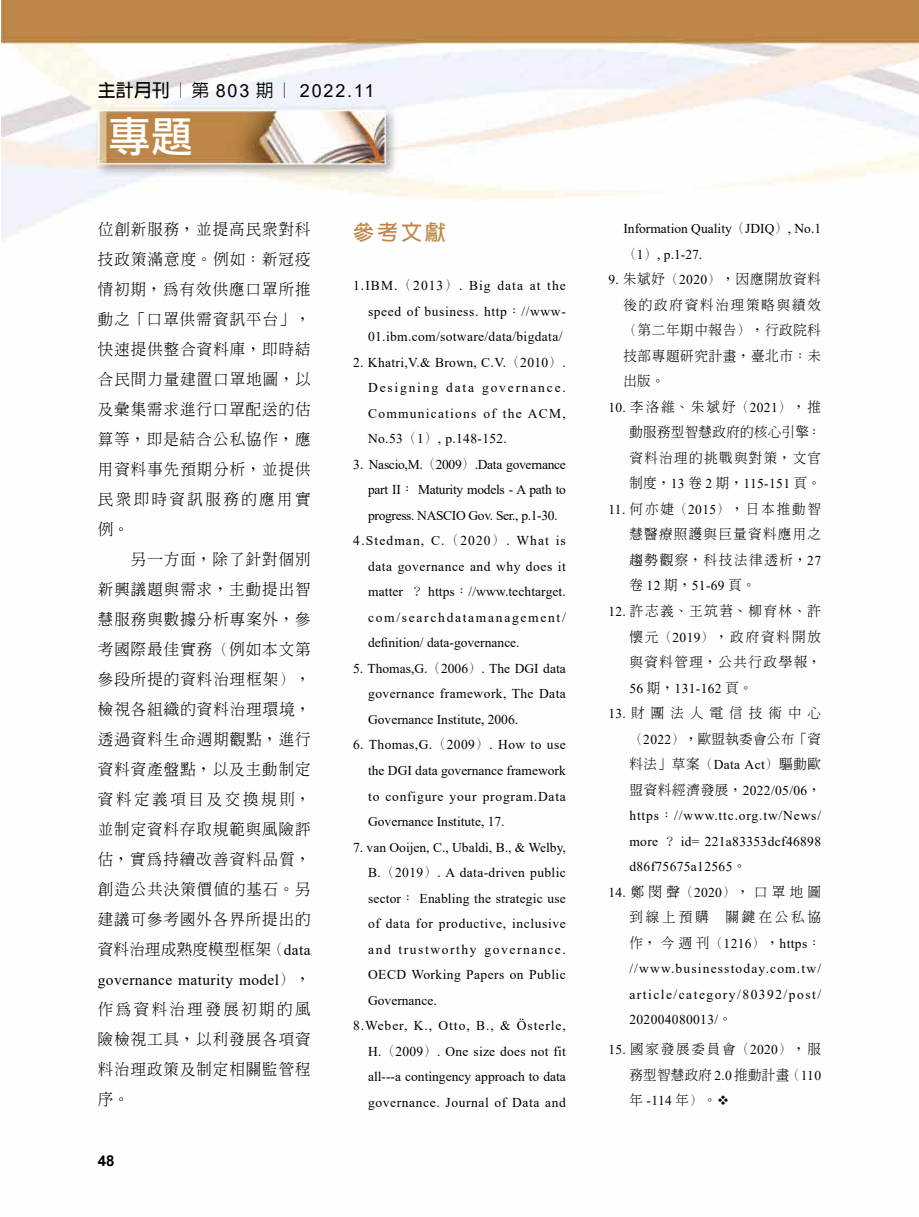
<style>
.page{position:relative;width:919px;height:1217px;background:#fff}
.page>*{position:absolute;margin:0;border:0;box-sizing:border-box;transform-origin:0 0}
.t1{font:42px "DF Li Hei Md WIN BF";color:#fff}
.t2{font:700 21px "Lin Gothic";color:#bc8646}
.t3{font:18px "Arial";letter-spacing:.1em;color:#000}
.t4{font:300 15.3px/30px "Inn Ming";letter-spacing:.075em;color:#000;text-align:justify}
.t5{font:15.3px "Times New Roman";letter-spacing:.025em;color:#000}
.t6{font:700 15px "Arial";color:#000}
.t7{font:13.5px/25.5px "Times New Roman";letter-spacing:.025em;color:#000;text-align:justify}
.t8{font:300 13.5px/25.5px "Inn Ming";letter-spacing:.115em;color:#000;text-align:justify}
.t9{font:13.5px/25.5px "Times New Roman";color:#000}
.t10{font:13.5px "Times New Roman";letter-spacing:-.02em;color:#000}
.t11{font:13.5px "Times New Roman";letter-spacing:.045em;color:#000}
.t12{font:13.5px "Times New Roman";letter-spacing:-.025em;color:#000}
.t13{font:13.5px "Times New Roman";letter-spacing:.005em;color:#000}
.t14{font:13.5px "Times New Roman";letter-spacing:.07em;color:#000}
.t15{font:13.5px "Times New Roman";letter-spacing:.085em;color:#000}
.t16{font:13.5px "Times New Roman";letter-spacing:.125em;color:#000}
.t17{font:13.5px "Times New Roman";letter-spacing:.12em;color:#000}
.s1{font-family:"Lin Gothic";font-weight:700}
.s2{font-family:"Lin Gothic";font-weight:500}
.s3{font-family:"Times New Roman";font-weight:400}
.s4{font-family:"Inn Ming";font-weight:300}
</style>
<div class="page">
<img style="left:1px;top:0;width:917px;height:242px">
<h3 class="t3" style="left:98px;top:78px;width:278px"><span class="s1">主計月刊</span><span class="s2">︱第</span> 803 <span class="s2">期︱</span> 2022.11</h3>
<h1 class="t1" style="left:109px;top:115px;width:85px">專題</h1>
<p class="t4" style="left:98px;top:214px;width:214px">位創新服務，並提高民眾對科技政策滿意度。例如：新冠疫情初期，為有效供應口罩所推動之「口罩供需資訊平台」，快速提供整合資料庫，即時結合民間力量建置口罩地圖，以及彙集需求進行口罩配送的估算等，即是結合公私協作，應用資料事先預期分析，並提供民眾即時資訊服務的應用實例。</p>
<p class="t4" style="left:98px;top:544px;width:214px;text-indent:33px">另一方面，除了針對個別新興議題與需求，主動提出智慧服務與數據分析專案外，參考國際最佳實務（例如本文第參段所提的資料治理框架），檢視各組織的資料治理環境，透過資料生命週期觀點，進行資料資產盤點，以及主動制定資料定義項目及交換規則，並制定資料存取規範與風險評估，實為持續改善資料品質，創造公共決策價值的基石。另建議可參考國外各界所提出的資料治理成熟度模型框架（<span class="s3">data</span></p>
<p class="t5" style="left:98px;top:969px;width:214px">governance maturity model<span class="s4">），</span></p>
<p class="t4" style="left:98px;top:994px;width:214px">作為資料治理發展初期的風險檢視工具，以利發展各項資料治理政策及制定相關監管程序。</p>
<p class="t6" style="left:98px;top:1149px;width:18px">48</p>
<h2 class="t2" style="left:353px;top:221px;width:94px">參考文獻</h2>
<p class="t7" style="left:368px;top:272px;width:199px;text-indent:-15px">1.IBM.<span class="s4">（</span>2013<span class="s4">）</span>. Big data at the speed of business. http<span class="s4">：</span>//www-01.ibm.com/sotware/data/bigdata/</p>
<p class="t7" style="left:368px;top:349px;width:199px;text-indent:-15px">2. Khatri,V.&amp; Brown, C.V.<span class="s4">（</span>2010<span class="s4">）</span>.<br>Designing data governance.<br>Communications of the ACM, No.53<span class="s4">（</span>1<span class="s4">）</span>, p.148-152.</p>
<p class="t10" style="left:353px;top:454px;width:214px">3. Nascio,M.<span class="s4">（</span>2009<span class="s4">）</span>.Data governance</p>
<p class="t10" style="left:368px;top:480px;width:199px">part II<span class="s4">：</span> Maturity models - A path to</p>
<p class="t12" style="left:368px;top:505px;width:191px">progress. NASCIO Gov. Ser., p.1-30.</p>
<p class="t15" style="left:353px;top:531px;width:214px">4.Stedman, C.<span class="s4">（</span>2020<span class="s4">）</span>. What is</p>
<p class="t7" style="left:368px;top:553px;width:199px">data governance and why does it</p>
<p class="t13" style="left:368px;top:582px;width:199px">matter <span class="s4">？</span> https<span class="s4">：</span>//www.techtarget.</p>
<p class="t16" style="left:368px;top:607px;width:199px">com/searchdatamanagement/</p>
<p class="t9" style="left:368px;top:629px;width:153px">definition/ data-governance.</p>
<p class="t7" style="left:368px;top:655px;width:199px;text-indent:-15px">5. Thomas,G.<span class="s4">（</span>2006<span class="s4">）</span>. The DGI data governance framework, The Data Governance Institute, 2006.</p>
<p class="t7" style="left:368px;top:731px;width:199px;text-indent:-15px">6. Thomas,G.<span class="s4">（</span>2009<span class="s4">）</span>. How to use the DGI data governance framework to configure your program.Data Governance Institute, 17.</p>
<p class="t9" style="left:353px;top:833px;width:214px">7. van Ooijen, C., Ubaldi, B., &amp; Welby,</p>
<p class="t7" style="left:368px;top:859px;width:199px">B.<span class="s4">（</span>2019<span class="s4">）</span>. A data-driven public</p>
<p class="t7" style="left:368px;top:884px;width:199px">sector<span class="s4">：</span> Enabling the strategic use</p>
<p class="t11" style="left:368px;top:913px;width:199px">of data for productive, inclusive</p>
<p class="t17" style="left:368px;top:939px;width:199px">and trustworthy governance.</p>
<p class="t7" style="left:368px;top:961px;width:199px">OECD Working Papers on Public</p>
<p class="t9" style="left:368px;top:986px;width:70px">Governance.</p>
<p class="t14" style="left:353px;top:1015px;width:214px">8.Weber, K., Otto, B., &amp; Österle,</p>
<p class="t7" style="left:368px;top:1037px;width:199px">H.<span class="s4">（</span>2009<span class="s4">）</span>. One size does not fit</p>
<p class="t9" style="left:368px;top:1063px;width:199px">all---a contingency approach to data</p>
<p class="t11" style="left:368px;top:1092px;width:199px">governance. Journal of Data and</p>
<p class="t9" style="left:623px;top:215px;width:199px">Information Quality<span class="s4">（</span>JDIQ<span class="s4">）</span>, No.1<span class="s4">（</span>1<span class="s4">）</span>, p.1-27.</p>
<p class="t8" style="left:623px;top:266px;width:199px;text-indent:-15px"><span class="s3">9.</span> 朱斌妤（<span class="s3">2020</span>），因應開放資料後的政府資料治理策略與績效（第二年期中報告），行政院科技部專題研究計畫，臺北市：未出版。</p>
<p class="t8" style="left:629px;top:394px;width:193px;text-indent:-21px"><span class="s3">10.</span> 李洛維、朱斌妤（<span class="s3">2021</span>），推動服務型智慧政府的核心引擎：資料治理的挑戰與對策，文官</p>
<p class="t7" style="left:629px;top:470px;width:193px"><span class="s4">制度，</span>13 <span class="s4">卷</span> 2 <span class="s4">期，</span>115-151 <span class="s4">頁。</span></p>
<p class="t8" style="left:629px;top:496px;width:193px;text-indent:-21px"><span class="s3">11.</span> 何亦婕（<span class="s3">2015</span>），日本推動智慧醫療照護與巨量資料應用之趨勢觀察，科技法律透析，<span class="s3">27</span></p>
<p class="t7" style="left:629px;top:572px;width:128px"><span class="s4">卷</span> 12 <span class="s4">期，</span>51-69 <span class="s4">頁。</span></p>
<p class="t8" style="left:629px;top:598px;width:193px;text-indent:-21px"><span class="s3">12.</span> 許志義、王筑莙、柳育林、許懷元（<span class="s3">2019</span>），政府資料開放與資料管理，公共行政學報，</p>
<p class="t7" style="left:629px;top:674px;width:125px">56 <span class="s4">期，</span>131-162 <span class="s4">頁。</span></p>
<p class="t8" style="left:629px;top:700px;width:193px;text-indent:-21px"><span class="s3">13.</span>財團法人電信技術中心（<span class="s3">2022</span>），歐盟執委會公布「資料法」草案（<span class="s3">Data Act</span>）驅動歐</p>
<p class="t7" style="left:629px;top:776px;width:193px"><span class="s4">盟資料經濟發展，</span>2022/05/06<span class="s4">，</span>https<span class="s4">：</span>//www.ttc.org.tw/News/ more <span class="s4">？</span> id= 221a83353dcf46898 d86f75675a12565<span class="s4">。</span></p>
<p class="t8" style="left:629px;top:878px;width:193px;text-indent:-21px"><span class="s3">14.</span> 鄭閔聲（<span class="s3">2020</span>），口罩地圖到線上預購　關鍵在公私協作，今週刊（<span class="s3">1216</span>），<span class="s3">https</span>：</p>
<p class="t7" style="left:629px;top:955px;width:193px">//www.businesstoday.com.tw/ article/category/80392/post/ 202004080013/<span class="s4">。</span></p>
<p class="t8" style="left:629px;top:1035px;width:193px;text-indent:-21px"><span class="s3">15.</span> 國家發展委員會（<span class="s3">2020</span>），服務型智慧政府 <span class="s3">2.0</span> 推動計畫（<span class="s3">110</span>年 <span class="s3">-114</span> 年）。❖</p>
</div>
